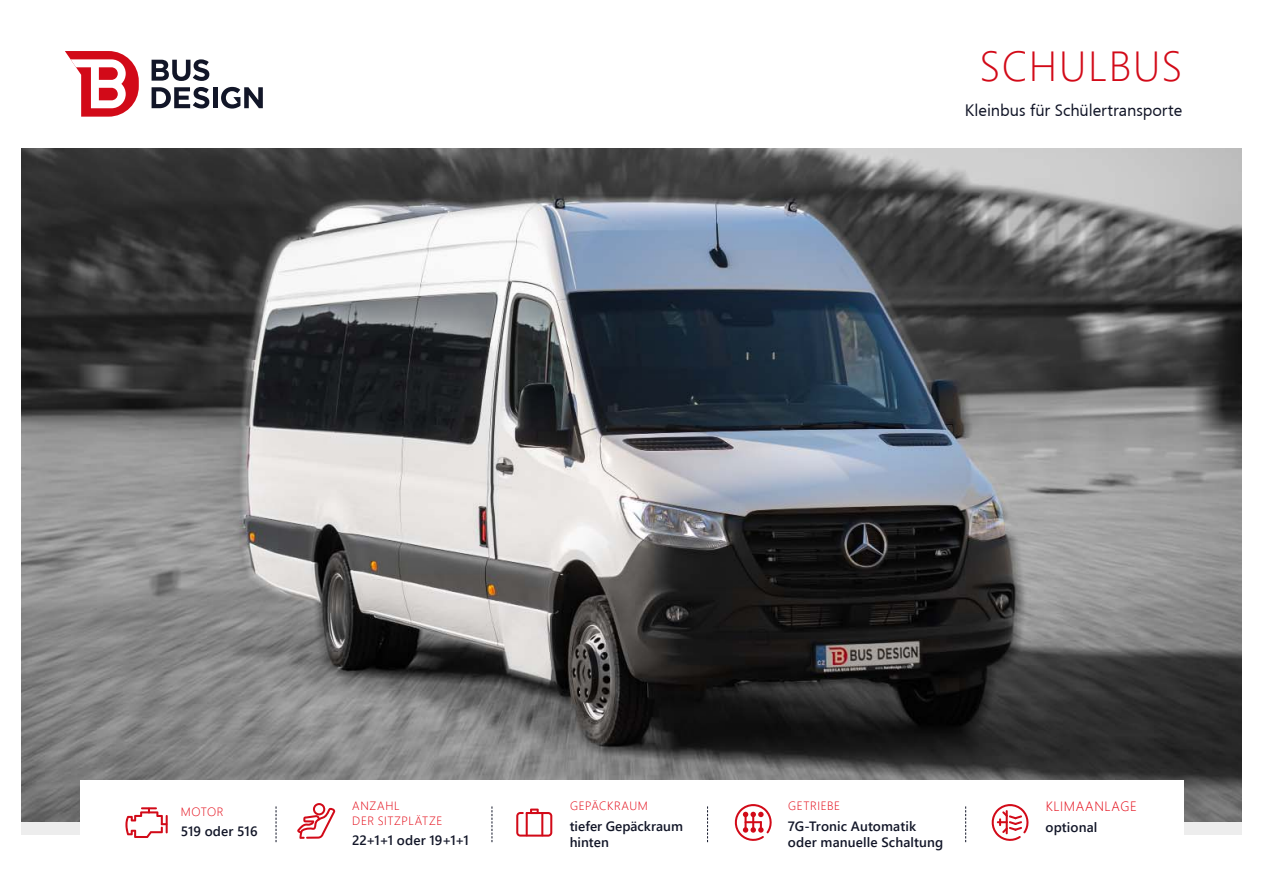
<style>
.page{position:relative;width:1263px;height:893px;background:#fff}
.page>*{position:absolute;margin:0;border:0;box-sizing:border-box;transform-origin:0 0}
.t1{font:300 42px "Segoe UI";letter-spacing:.03em;color:#d20a18}
.t2{font:16.5px "Segoe CZ";color:#121628}
.t3{font:600 13.5px/16.2px "Segoe UI";letter-spacing:.01em;color:#121628}
.t4{font:300 13.5px "Segoe UI";letter-spacing:.045em;color:#e30613}
.t5{font:300 12px/14.4px "Segoe UI";letter-spacing:.05em;color:#e30613}
.t6{font:300 12px "Segoe UI";letter-spacing:.03em;color:#e30613}
</style>
<div class="page">
<img style="left:21px;top:149px;width:1221px;height:673px">
<svg style="left:152px;top:59px;width:57px;height:22px"></svg>
<svg style="left:152px;top:87px;width:57px;height:22px"></svg>
<div style="left:213px;top:87px;width:5px;height:21px;background:#121628"></div>
<svg style="left:65px;top:51px;width:74px;height:66px"></svg>
<svg style="left:221px;top:87px;width:42px;height:22px"></svg>
<div style="left:21px;top:822px;width:1221px;height:12px;background:#ededed"></div>
<div style="left:80px;top:780px;width:1103px;height:92px;background:#fff"></div>
<svg style="left:125px;top:807px;width:43px;height:31px"></svg>
<svg style="left:297px;top:803px;width:38px;height:36px"></svg>
<svg style="left:516px;top:808px;width:36px;height:29px"></svg>
<svg style="left:734px;top:804px;width:38px;height:37px"></svg>
<svg style="left:991px;top:804px;width:38px;height:37px"></svg>
<svg style="left:276px;top:806px;width:1px;height:36px"></svg>
<svg style="left:492px;top:806px;width:1px;height:36px"></svg>
<svg style="left:707px;top:806px;width:1px;height:36px"></svg>
<svg style="left:965px;top:806px;width:1px;height:36px"></svg>
<h1 class="t1" style="left:980px;top:36px;width:204px">SCHULBUS</h1>
<p class="t2" style="left:965px;top:99px;width:219px">Kleinbus für Schülertransporte</p>
<p class="t5" style="left:181px;top:803px;width:44px">MOTOR</p>
<p class="t3" style="left:181px;top:822px;width:78px">519 oder 516</p>
<p class="t5" style="left:352px;top:798px;width:92px">ANZAHL<br>DER SITZPLÄTZE</p>
<p class="t3" style="left:352px;top:831px;width:118px">22+1+1 oder 19+1+1</p>
<p class="t6" style="left:570px;top:797px;width:79px">GEPÄCKRAUM</p>
<p class="t3" style="left:570px;top:817px;width:115px">tiefer Gepäckraum hinten</p>
<p class="t5" style="left:788px;top:798px;width:53px">GETRIEBE</p>
<p class="t3" style="left:788px;top:817px;width:157px">7G-Tronic Automatik oder manuelle Schaltung</p>
<p class="t4" style="left:1046px;top:797px;width:93px">KLIMAANLAGE</p>
<p class="t3" style="left:1045px;top:818px;width:53px">optional</p>
</div>
